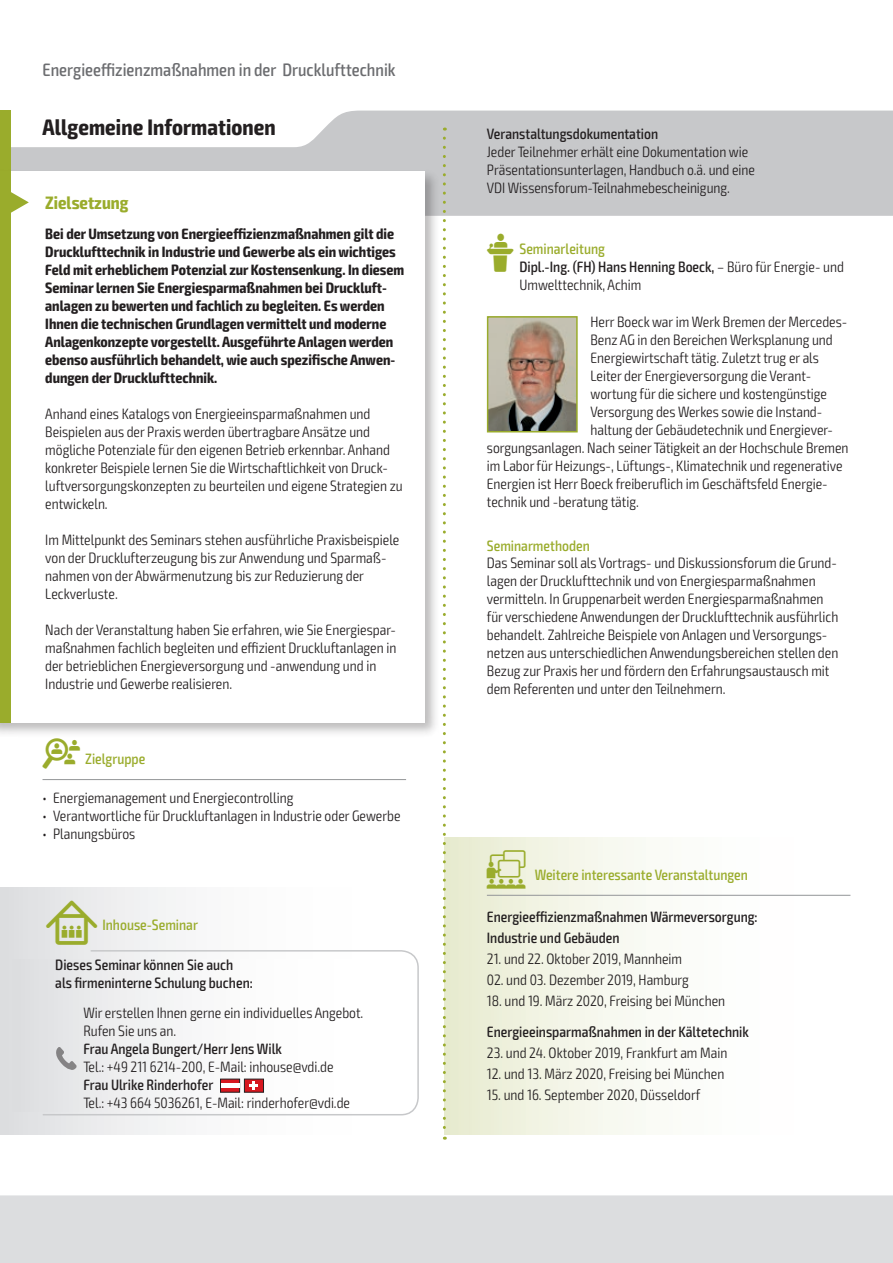
<style>
.page{position:relative;width:893px;height:1263px;background:#fff}
.page>*{position:absolute;margin:0;border:0;box-sizing:border-box;transform-origin:0 0}
.t1{font:700 condensed 22.5px "Exo 2";letter-spacing:.005em;color:#231f20}
.t2{font:500 condensed 18px "Exo 2";color:#6c6d70}
.t3{font:700 condensed 18px "Exo 2";color:#9aac2c}
.t4{font:300 condensed 15px/18px "Exo 2";color:#231f20}
.t5{font:700 condensed 15px/18px "Exo 2";color:#231f20}
.t6{font:500 condensed 15px/21px "Exo 2";color:#231f20}
.t7{font:500 condensed 15px "Exo 2";color:#9aac2c}
.s1{font-family:"VDI Iconset S4 A Regular";font-weight:400;font-stretch:normal}
.s2{font-weight:500}
.s3{font-family:"VDI Iconset S4 A Regular";font-weight:400;font-stretch:normal;font-size:15.45px}
.s4{font-family:"VDI Iconset S4 A Regular";font-weight:400;font-stretch:normal;font-size:19.5px}
</style>
<div class="page">
<div style="left:0;top:1195px;width:893px;height:68px;background:#dcdddf"></div>
<svg style="left:11px;top:111px;width:881px;height:105px;fill:#c7c8ca"></svg>
<hr style="left:892px;top:111px;width:1px;height:105px;background:#9aac2c">
<div style="left:0;top:111px;width:11px;height:63px;background:#9aac2c"></div>
<div style="left:0;top:168px;width:440px;height:570px;background:#231f20;opacity:.3"></div>
<div style="left:0;top:171px;width:424px;height:552px;background:#fff"></div>
<div style="left:0;top:171px;width:11px;height:552px;background:#9aac2c"></div>
<svg style="left:11px;top:192px;width:18px;height:21px"></svg>
<div style="left:444px;top:838px;width:406px;height:296px;background:linear-gradient(to right,#ebeed7,#fff)"></div>
<svg style="left:446px;top:838px;width:404px;height:59px"></svg>
<hr style="left:487px;top:895px;width:363px;height:1px;background:#939598">
<hr style="left:43px;top:779px;width:363px;height:1px;background:#939598">
<img style="left:490px;top:319px;width:85px;height:110px">
<div style="left:487px;top:316px;width:91px;height:116px;border:2px solid #9aac2c"></div>
<div style="left:0;top:887px;width:419px;height:247px;background:linear-gradient(to right,#e2e3e5,#fff)"></div>
<svg style="left:42px;top:949px;width:377px;height:167px"></svg>
<div style="left:13px;top:959px;width:382px;height:152px;background:linear-gradient(to right,#e3e3e5,#fff)"></div>
<svg style="left:220px;top:1079px;width:44px;height:13px"></svg>
<div style="left:221px;top:1083px;width:18px;height:5px;background:#fff"></div>
<svg style="left:56px;top:1047px;width:21px;height:23px"></svg>
<svg style="left:443px;top:138px;width:3px;height:1002px"></svg>
<p class="t2" style="left:43px;top:59px;width:355px">Energieeffizienzmaßnahmen in der Drucklufttechnik</p>
<h1 class="t1" style="left:43px;top:113px;width:235px">Allgemeine Informationen</h1>
<p class="t6" style="left:487px;top:124px;width:173px">Veranstaltungsdokumentation</p>
<p class="t4" style="left:487px;top:143px;width:270px">Jeder Teilnehmer erhält eine Dokumentation wie<br>Präsentationsunterlagen, Handbuch o.ä. und eine<br>VDI Wissensforum-Teilnahmebescheinigung.</p>
<p class="t5" style="left:45px;top:225px;width:360px">Bei der Umsetzung von Energieeffizienzmaßnahmen gilt die Drucklufttechnik in Industrie und Gewerbe als ein wichtiges Feld mit erheblichem Potenzial zur Kostensenkung. In diesem Seminar lernen Sie Energiesparmaßnahmen bei Druckluft&shy;anlagen zu bewerten und fachlich zu begleiten. Es werden Ihnen die technischen Grundlagen vermittelt und moderne Anlagenkonzepte vorgestellt. Ausgeführte Anlagen werden ebenso ausführlich behandelt, wie auch spezifische Anwen&shy;dungen der Drucklufttechnik.</p>
<p class="t4" style="left:45px;top:405px;width:359px">Anhand eines Katalogs von Energieeinsparmaßnahmen und Beispielen aus der Praxis werden übertragbare Ansätze und mögliche Potenziale für den eigenen Betrieb erkennbar. Anhand konkreter Beispiele lernen Sie die Wirtschaftlichkeit von Druck&shy;luftversorgungskonzepten zu beurteilen und eigene Strategien zu entwickeln.</p>
<p class="t4" style="left:45px;top:531px;width:356px">Im Mittelpunkt des Seminars stehen ausführliche Praxisbeispiele von der Drucklufterzeugung bis zur Anwendung und Sparmaß&shy;nahmen von der Abwärmenutzung bis zur Reduzierung der Leckverluste.</p>
<p class="t4" style="left:45px;top:621px;width:353px">Nach der Veranstaltung haben Sie erfahren, wie Sie Energiespar&shy;maßnahmen fachlich begleiten und effizient Druckluftanlagen in der betrieblichen Energieversorgung und -anwendung und in Industrie und Gewerbe realisieren.</p>
<p class="t3" style="left:45px;top:192px;width:85px">Zielsetzung</p>
<p class="t7" style="left:487px;top:240px;width:120px"><span class="s1">L</span> Seminarleitung</p>
<p class="t4" style="left:519px;top:258px;width:326px"><span class="s2">Dipl.-Ing. (FH) Hans Henning Boeck,</span> – Büro für Energie- und<br>Umwelttechnik, Achim</p>
<p class="t4" style="left:590px;top:313px;width:258px">Herr Boeck war im Werk Bremen der Mercedes-</p>
<p class="t4" style="left:590px;top:331px;width:244px">Benz AG in den Bereichen Werksplanung und</p>
<p class="t4" style="left:590px;top:349px;width:230px">Energiewirtschaft tätig. Zuletzt trug er als</p>
<p class="t4" style="left:590px;top:367px;width:221px">Leiter der Energieversorgung die Verant-</p>
<p class="t4" style="left:590px;top:385px;width:238px">wortung für die sichere und kostengünstige</p>
<p class="t4" style="left:590px;top:403px;width:232px">Versorgung des Werkes sowie die Instand-</p>
<p class="t4" style="left:590px;top:421px;width:244px">haltung der Gebäudetechnik und Energiever-</p>
<p class="t4" style="left:487px;top:439px;width:363px">sorgungsanlagen. Nach seiner Tätigkeit an der Hochschule Bremen</p>
<p class="t4" style="left:487px;top:457px;width:357px">im Labor für Heizungs-, Lüftungs-, Klimatechnik und regenerative</p>
<p class="t4" style="left:487px;top:475px;width:342px">Energien ist Herr Boeck freiberuflich im Geschäftsfeld Energie-</p>
<p class="t4" style="left:487px;top:493px;width:153px">technik und -beratung tätig.</p>
<p class="t7" style="left:487px;top:536px;width:104px">Seminarmethoden</p>
<p class="t4" style="left:487px;top:554px;width:353px">Das Seminar soll als Vortrags- und Diskussionsforum die Grund&shy;lagen der Drucklufttechnik und von Energiesparmaßnahmen vermitteln. In Gruppenarbeit werden Energiesparmaßnahmen für verschiedene Anwendungen der Drucklufttechnik ausführlich behandelt. Zahlreiche Beispiele von Anlagen und Versorgungs&shy;netzen aus unterschiedlichen Anwendungsbereichen stellen den Bezug zur Praxis her und fördern den Erfahrungsaustausch mit dem Referenten und unter den Teilnehmern.</p>
<p class="t7" style="left:43px;top:750px;width:104px"><span class="s1">Z</span> Zielgruppe</p>
<p class="t4" style="left:43px;top:789px;width:252px">• Energiemanagement und Energiecontrolling</p>
<p class="t4" style="left:43px;top:807px;width:360px">• Verantwortliche für Druckluftanlagen in Industrie oder Gewerbe</p>
<p class="t4" style="left:43px;top:825px;width:94px">• Planungsbüros</p>
<p class="t7" style="left:46px;top:916px;width:153px"><span class="s3">I</span> Inhouse-Seminar</p>
<p class="t6" style="left:55px;top:955px;width:199px;line-height:18px">Dieses Seminar können Sie auch als firmeninterne Schulung buchen:</p>
<p class="t4" style="left:83px;top:1004px;width:282px">Wir erstellen Ihnen gerne ein individuelles Angebot.<br>Rufen Sie uns an.</p>
<p class="t6" style="left:83px;top:1039px;width:200px">Frau Angela Bungert/Herr Jens Wilk</p>
<p class="t4" style="left:83px;top:1058px;width:252px">Tel.: +49 211 6214-200, E-Mail: inhouse@vdi.de</p>
<p class="t6" style="left:83px;top:1075px;width:132px">Frau Ulrike Rinderhofer</p>
<p class="t4" style="left:83px;top:1094px;width:268px">Tel.: +43 664 5036261, E-Mail: rinderhofer@vdi.de</p>
<p class="t7" style="left:487px;top:866px;width:263px"><span class="s4">W</span> Weitere interessante Veranstaltungen</p>
<p class="t6" style="left:487px;top:906px;width:272px">Energieeffizienzmaßnahmen Wärmeversorgung:<br>Industrie und Gebäuden</p>
<p class="t4" style="left:487px;top:950px;width:197px">21. und 22. Oktober 2019, Mannheim</p>
<p class="t4" style="left:487px;top:971px;width:204px">02. und 03. Dezember 2019, Hamburg</p>
<p class="t4" style="left:487px;top:992px;width:240px">18. und 19. März 2020, Freising bei München</p>
<p class="t6" style="left:487px;top:1022px;width:264px">Energieeinsparmaßnahmen in der Kältetechnik</p>
<p class="t4" style="left:487px;top:1044px;width:242px">23. und 24. Oktober 2019, Frankfurt am Main</p>
<p class="t4" style="left:487px;top:1065px;width:239px">12. und 13. März 2020, Freising bei München</p>
<p class="t4" style="left:487px;top:1086px;width:215px">15. und 16. September 2020, Düsseldorf</p>
</div>
